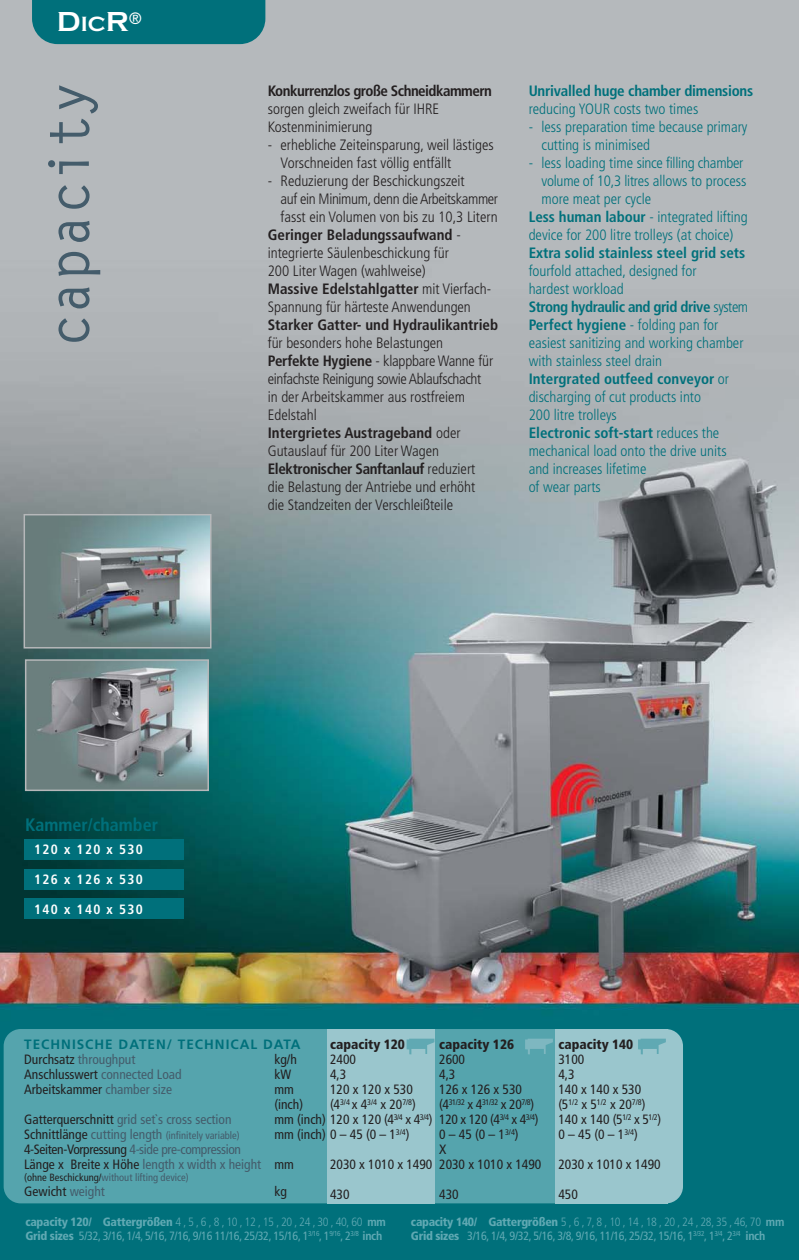
<style>
.page{position:relative;width:800px;height:1260px;background:#fff}
.page>*{position:absolute;margin:0;border:0;box-sizing:border-box;transform-origin:0 0}
.t1{font:500 55.5px "Letter Got LCY";color:#445c6b}
.t2{font:700 28.5px "Copperplate Gothic";color:#fff}
.t3{font:700 condensed 18px "Frutiger LT";color:#00707b}
.t4{font:300 condensed 15px/18px "Frutiger";color:#231f20}
.t5{font:300 condensed 15px/18px "Frutiger";color:#00707b}
.t6{font:700 condensed 15px "Frutiger LT";color:#231f20}
.t7{font:700 condensed 15px "Frutiger LT";color:#00707b}
.t8{font:700 condensed 15px/18px "Frutiger LT";letter-spacing:-.03em;color:#00707b}
.t9{font:700 condensed 15px "Frutiger LT";letter-spacing:-.025em;color:#231f20}
.t10{font:700 condensed 15px "Frutiger LT";letter-spacing:-.035em;color:#231f20}
.t11{font:condensed 13.5px/15px "Frutiger";color:#231f20}
.t12{font:condensed 13.5px/15px "Frutiger";letter-spacing:-.025em;color:#445c6b}
.t13{font:700 13.5px/15px "Frutiger";letter-spacing:.075em;color:#00707b}
.t14{font:condensed 13.5px "Frutiger";color:#445c6b}
.t15{font:700 condensed 13.5px "Frutiger LT";letter-spacing:.1em;color:#fff}
.t16{font:900 condensed 13.5px "Frutiger LT";color:#231f20}
.t17{font:condensed 12px/14.4px "Frutiger";letter-spacing:-.025em;color:#60a9b3}
.t18{font:condensed 10.5px "Frutiger";color:#445c6b}
.t19{font:condensed 8.1px "Frutiger";letter-spacing:-.04em;color:#231f20}
.s1{font-size:21.3px}
.s2{font-family:"Frutiger";font-weight:300}
.s3{font-family:"Frutiger LT";font-weight:700}
.s4{font-size:13.5px}
.s5{font-weight:400;font-stretch:condensed;color:#231f20}
.s6{font-weight:400;font-stretch:condensed;color:#445c6b}
.s7{color:#445c6b}
.s8{color:#231f20}
.s9{font-size:13.5px;color:#231f20}
.s10{font-family:"Frutiger LT";font-weight:900}
.s11{font-weight:300}
</style>
<div class="page">
<img style="left:0;top:0;width:798px;height:1260px">
<div style="left:4px;top:1029px;width:551px;height:174px;background:#55a4ad"></div>
<div style="left:326px;top:1029px;width:108px;height:174px;background:#9ac6cd"></div>
<div style="left:555px;top:1029px;width:112px;height:174px;background:#9ac6cd"></div>
<div style="left:570px;top:1029px;width:112px;height:174px;background:#9ac6cd;border-radius:17px"></div>
<div style="left:24px;top:869px;width:159px;height:21px;background:#00707b"></div>
<div style="left:24px;top:839px;width:159px;height:20px;background:#00707b"></div>
<div style="left:24px;top:898px;width:159px;height:21px;background:#00707b"></div>
<svg style="left:525px;top:1038px;width:27px;height:16px"></svg>
<svg style="left:406px;top:1038px;width:28px;height:16px"></svg>
<svg style="left:638px;top:1038px;width:27px;height:16px"></svg>
<div style="left:32px;top:0;width:233px;height:44px;background:#00707b"></div>
<img style="left:27px;top:517px;width:181px;height:128px">
<div style="left:24px;top:514px;width:187px;height:134px;border:2px solid #b6b8ba"></div>
<img style="left:28px;top:662px;width:178px;height:126px">
<div style="left:25px;top:659px;width:184px;height:132px;border:2px solid #b6b8ba"></div>
<h2 class="t2" style="left:57px;top:5px;width:87px">D<span class="s1">IC</span>R<sup>®</sup></h2>
<h1 class="t1" style="left:36px;top:347px;width:268px;rotate:-90deg">capacity</h1>
<p class="t10" style="left:267px;top:83px;width:225px">Konkurrenzlos große Schneidkammern</p>
<p class="t4" style="left:267px;top:101px;width:173px">sorgen gleich zweifach für IHRE<br>Kostenminimierung</p>
<p class="t4" style="left:280px;top:137px;width:214px;text-indent:-13px">- erhebliche Zeiteinsparung, weil lästiges<br>Vorschneiden fast völlig entfällt</p>
<p class="t4" style="left:280px;top:173px;width:219px;text-indent:-13px">- Reduzierung der Beschickungszeit<br>auf ein Minimum, denn die Arbeitskammer fasst ein Volumen von bis zu 10,3 Litern</p>
<p class="t6" style="left:267px;top:227px;width:194px">Geringer Beladungssaufwand <span class="s2">-</span></p>
<p class="t4" style="left:267px;top:245px;width:182px">integrierte Säulenbeschickung für<br>200 Liter Wagen (wahlweise)</p>
<p class="t6" style="left:267px;top:281px;width:225px">Massive Edelstahlgatter <span class="s2">mit Vierfach-</span></p>
<p class="t4" style="left:267px;top:299px;width:204px">Spannung für härteste Anwendungen</p>
<p class="t6" style="left:267px;top:317px;width:232px">Starker Gatter- und Hydraulikantrieb</p>
<p class="t4" style="left:267px;top:335px;width:227px">für besonders hohe Belastungen<br><span class="s3">Perfekte Hygiene</span> - klappbare Wanne für einfachste Reinigung sowie Ablaufschacht in der Arbeitskammer aus rostfreiem<br>Edelstahl</p>
<p class="t6" style="left:267px;top:425px;width:194px">Intergrietes Austrageband <span class="s2">oder</span></p>
<p class="t4" style="left:267px;top:443px;width:173px">Gutauslauf für 200 Liter Wagen</p>
<p class="t9" style="left:267px;top:461px;width:209px">Elektronischer Sanftanlauf <span class="s2">reduziert</span></p>
<p class="t4" style="left:267px;top:479px;width:209px">die Belastung der Antriebe und erhöht die Standzeiten der Verschleißteile</p>
<p class="t7" style="left:528px;top:83px;width:226px">Unrivalled huge chamber dimensions</p>
<p class="t5" style="left:528px;top:101px;width:171px">reducing YOUR costs two times</p>
<p class="t5" style="left:541px;top:119px;width:207px;text-indent:-13px">- less preparation time because primary cutting is minimised</p>
<p class="t5" style="left:528px;top:155px;width:216px">- less loading time since filling chamber</p>
<p class="t5" style="left:541px;top:173px;width:206px">volume of 10,3 litres allows to process</p>
<p class="t5" style="left:541px;top:191px;width:111px">more meat per cycle</p>
<p class="t5" style="left:528px;top:209px;width:220px"><span class="s3">Less human labour</span> - integrated lifting</p>
<p class="t5" style="left:528px;top:227px;width:206px">device for 200 litre trolleys (at choice)</p>
<p class="t7" style="left:528px;top:245px;width:218px">Extra solid stainless steel grid sets</p>
<p class="t5" style="left:528px;top:263px;width:169px">fourfold attached, designed for hardest workload</p>
<p class="t8" style="left:528px;top:298px;width:221px">Strong hydraulic and grid drive <span class="s2">system<br></span>Perfect hygiene <span class="s2">- folding pan for</span></p>
<p class="t5" style="left:528px;top:335px;width:216px">easiest sanitizing and working chamber with stainless steel drain</p>
<p class="t7" style="left:528px;top:371px;width:202px">Intergrated outfeed conveyor <span class="s2">or</span></p>
<p class="t5" style="left:528px;top:389px;width:174px">discharging of cut products into<br>200 litre trolleys</p>
<p class="t7" style="left:528px;top:425px;width:192px">Electronic soft-start <span class="s2">reduces the</span></p>
<p class="t5" style="left:528px;top:443px;width:199px">mechanical load onto the drive units and increases lifetime<br>of wear parts</p>
<p class="t3" style="left:25px;top:816px;width:134px">Kammer/chamber</p>
<p class="t15" style="left:34px;top:842px;width:110px">120 x 120 x 530</p>
<p class="t15" style="left:34px;top:872px;width:110px">126 x 126 x 530</p>
<p class="t15" style="left:34px;top:902px;width:110px">140 x 140 x 530</p>
<p class="t16" style="left:439px;top:1038px;width:76px">capacity 126</p>
<p class="t11" style="left:439px;top:1053px;width:84px">2600<br>4,3<br>126 x 126 x 530</p>
<p class="t19" style="left:439px;top:1099px;width:96px"><span class="s4">(4</span>31/32 <span class="s4">x 4</span>31/32 <span class="s4">x 20</span>7/8<span class="s4">)</span></p>
<p class="t11" style="left:439px;top:1113px;width:104px">120 x 120 (4<sup>3/4</sup> x 4<sup>3/4</sup>)<br>0 – 45 (0 – 1<sup>3/4</sup>)<br>X<br>2030 x 1010 x 1490</p>
<p class="t11" style="left:439px;top:1188px;width:21px">430</p>
<p class="t16" style="left:330px;top:1038px;width:76px">capacity 120</p>
<p class="t11" style="left:330px;top:1053px;width:84px">2400<br>4,3<br>120 x 120 x 530</p>
<p class="t19" style="left:330px;top:1099px;width:87px"><span class="s4">(4</span>3/4 <span class="s4">x 4</span>3/4 <span class="s4">x 20</span>7/8<span class="s4">)</span></p>
<p class="t13" style="left:24px;top:1038px;width:278px">TECHNISCHE DATEN/ TECHNICAL DATA<br><span class="s5">Durchsatz</span> <span class="s6">throughput</span></p>
<p class="t11" style="left:274px;top:1053px;width:24px">kg/h</p>
<p class="t11" style="left:24px;top:1068px;width:159px">Anschlusswert <span class="s7">connected Load</span></p>
<p class="t11" style="left:274px;top:1068px;width:18px">kW</p>
<p class="t11" style="left:24px;top:1083px;width:149px">Arbeitskammer <span class="s7">chamber size</span></p>
<p class="t11" style="left:274px;top:1083px;width:30px">mm (inch)</p>
<p class="t14" style="left:24px;top:1114px;width:209px"><span class="s8">Gatterquerschnitt</span> grid set`s cross section</p>
<p class="t11" style="left:274px;top:1113px;width:159px">mm (inch) 120 x 120 (4<sup>3/4</sup> x 4<sup>3/4</sup>)</p>
<p class="t18" style="left:24px;top:1131px;width:217px"><span class="s9">Schnittlänge</span> <span class="s4">cutting length</span> (infinitely variable)</p>
<p class="t11" style="left:274px;top:1128px;width:137px">mm (inch) 0 – 45 (0 – 1<sup>3/4</sup>)</p>
<p class="t12" style="left:24px;top:1143px;width:271px"><span class="s8">4-Seiten-Vorpressung</span> 4-side pre-compression<br><span class="s8">Länge x Breite x Höhe</span> length x width x height <span class="s8">mm</span></p>
<p class="t18" style="left:24px;top:1173px;width:166px"><span class="s8">(ohne Beschickung/</span>without lifting device)</p>
<p class="t11" style="left:24px;top:1185px;width:82px">Gewicht <span class="s7">weight</span></p>
<p class="t11" style="left:274px;top:1185px;width:14px">kg</p>
<p class="t11" style="left:330px;top:1158px;width:104px">2030 x 1010 x 1490</p>
<p class="t11" style="left:330px;top:1188px;width:21px">430</p>
<p class="t16" style="left:558px;top:1038px;width:76px">capacity 140</p>
<p class="t11" style="left:558px;top:1053px;width:84px">3100<br>4,3<br>140 x 140 x 530</p>
<p class="t19" style="left:558px;top:1099px;width:89px"><span class="s4">(5</span>1/2 <span class="s4">x 5</span>1/2 <span class="s4">x 20</span>7/8<span class="s4">)</span></p>
<p class="t11" style="left:558px;top:1113px;width:104px">140 x 140 (5<sup>1/2</sup> x 5<sup>1/2</sup>)<br>0 – 45 (0 – 1<sup>3/4</sup>)</p>
<p class="t11" style="left:558px;top:1158px;width:104px">2030 x 1010 x 1490</p>
<p class="t11" style="left:558px;top:1188px;width:21px">450</p>
<p class="t17" style="left:25px;top:1215px;width:361px"><span class="s10">capacity 120/ Gattergrößen</span> <span class="s11">4 , 5 , 6 , 8 , 10 , 12 , 15 , 20 , 24 , 30 , 40, 60</span> <span class="s3">mm<br></span><span class="s10">Grid sizes</span> 5/32, 3/16, 1/4, 5/16, 7/16, 9/16 11/16, 25/32, 15/16, 1<sup>3/16</sup>, 1<sup>9/16</sup>, 2<sup>3/8</sup> <span class="s3">inch</span></p>
<p class="t17" style="left:411px;top:1215px;width:374px"><span class="s10">capacity 140/ Gattergrößen</span> <span class="s11">5 , 6 , 7, 8 , 10 , 14 , 18 , 20 , 24 , 28, 35 , 46, 70</span> <span class="s3">mm<br></span><span class="s10">Grid sizes</span> 3/16, 1/4, 9/32, 5/16, 3/8, 9/16, 11/16, 25/32, 15/16, 1<sup>3/32</sup>, 1<sup>3/4</sup>, 2<sup>3/4</sup> <span class="s3">inch</span></p>
</div>
